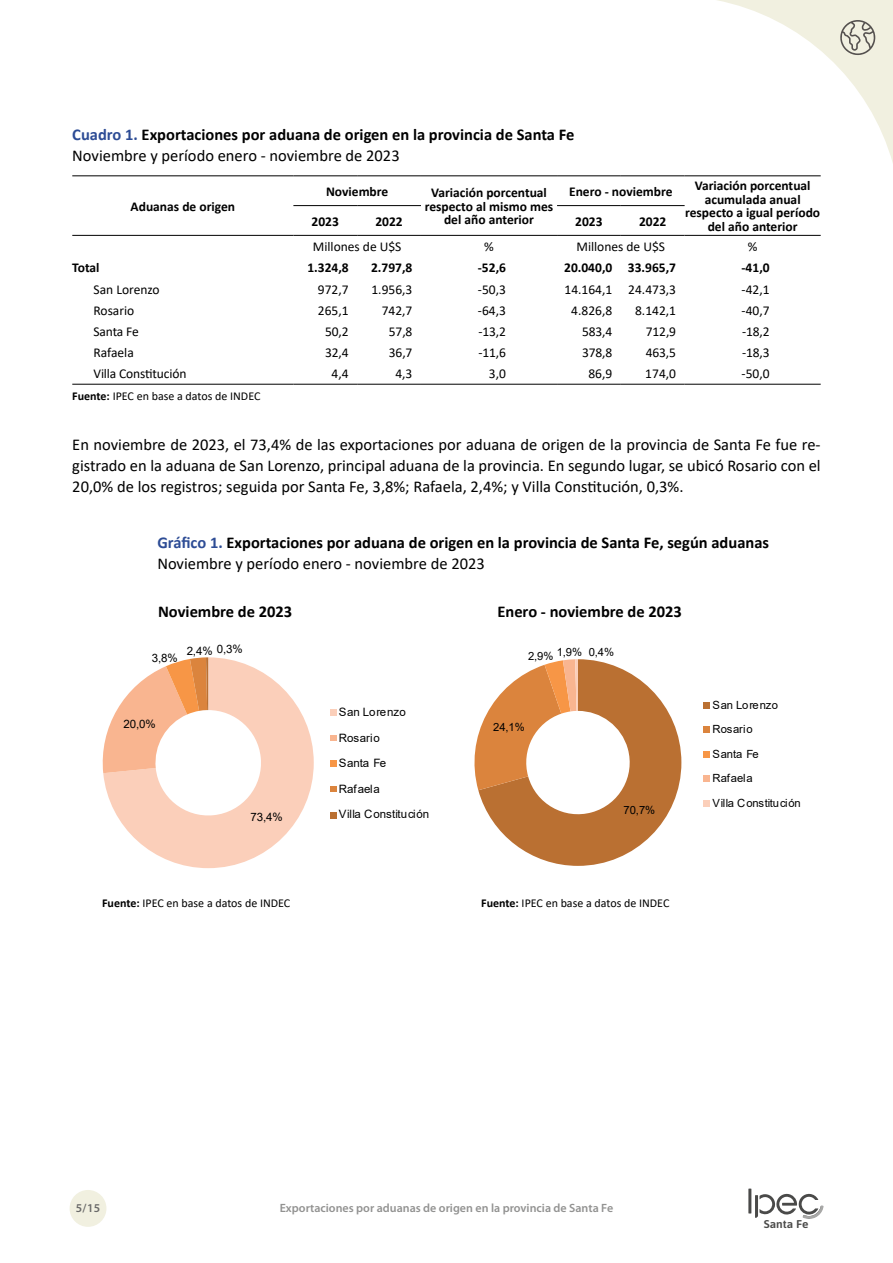
<style>
.page{position:relative;width:893px;height:1263px;background:#fff}
.page>*{position:absolute;margin:0;border:0;box-sizing:border-box;transform-origin:0 0}
.t1{font:16.5px/21px "Calibri";color:#000;text-align:justify}
.t2{font:700 16.5px/21px "Calibri";color:#000}
.t3{font:13.5px "Calibri";color:#000}
.t4{font:700 13.5px/13.5px "Calibri";color:#000;text-align:center}
.t5{font:12px "Calibri";color:#000}
.t6{font:600 12px "Myriad Pro";color:#929291}
.t7{font:600 12px "Myriad Pro";color:#6a6a69}
.t8{font:11.55px "Arial";letter-spacing:-.01em;color:#000}
.t9{font:11.55px "Arial";letter-spacing:.015em;color:#000}
.t10{font:11.55px "Arial";letter-spacing:.02em;color:#000}
.t11{font:11.25px/24.6px "Arial";letter-spacing:-.01em;color:#000}
.t12{font:600 11.25px "Asap";color:#4a4a49;scale:1.06 1}
.s1{color:#2d4c95}
.s2{font-weight:400}
.s3{font-weight:700}
</style>
<div class="page">
<div style="left:70px;top:1190px;width:36px;height:37px;background:#f1f0e0;border-radius:50%"></div>
<hr style="left:748px;top:1188px;width:3px;height:25px;background:#4a4a49">
<svg style="left:755px;top:1193px;width:69px;height:26px"></svg>
<svg style="left:717px;top:0;width:176px;height:163px"></svg>
<hr style="left:72px;top:384px;width:221px;height:1px;background:#000">
<hr style="left:293px;top:384px;width:64px;height:1px;background:#000">
<hr style="left:357px;top:384px;width:64px;height:1px;background:#000">
<hr style="left:421px;top:384px;width:136px;height:1px;background:#000">
<hr style="left:557px;top:384px;width:64px;height:1px;background:#000">
<hr style="left:621px;top:384px;width:64px;height:1px;background:#000">
<hr style="left:685px;top:384px;width:136px;height:1px;background:#000">
<hr style="left:72px;top:175px;width:221px;height:1px;background:#000">
<hr style="left:293px;top:175px;width:64px;height:1px;background:#000">
<hr style="left:357px;top:175px;width:64px;height:1px;background:#000">
<hr style="left:421px;top:175px;width:136px;height:1px;background:#000">
<hr style="left:557px;top:175px;width:64px;height:1px;background:#000">
<hr style="left:621px;top:175px;width:64px;height:1px;background:#000">
<hr style="left:685px;top:175px;width:136px;height:1px;background:#000">
<hr style="left:293px;top:205px;width:64px;height:1px;background:#000">
<hr style="left:357px;top:205px;width:64px;height:1px;background:#000">
<hr style="left:557px;top:205px;width:64px;height:1px;background:#000">
<hr style="left:621px;top:205px;width:64px;height:1px;background:#000">
<hr style="left:72px;top:235px;width:221px;height:1px;background:#000">
<hr style="left:293px;top:235px;width:64px;height:1px;background:#000">
<hr style="left:357px;top:235px;width:64px;height:1px;background:#000">
<hr style="left:421px;top:235px;width:136px;height:1px;background:#000">
<hr style="left:557px;top:235px;width:64px;height:1px;background:#000">
<hr style="left:621px;top:235px;width:64px;height:1px;background:#000">
<hr style="left:685px;top:235px;width:136px;height:1px;background:#000">
<svg style="left:474px;top:659px;width:207px;height:207px"></svg>
<svg style="left:704px;top:702px;width:6px;height:6px"></svg>
<svg style="left:704px;top:727px;width:6px;height:6px"></svg>
<svg style="left:704px;top:751px;width:6px;height:6px"></svg>
<svg style="left:704px;top:776px;width:6px;height:6px"></svg>
<svg style="left:704px;top:800px;width:6px;height:6px"></svg>
<svg style="left:102px;top:657px;width:212px;height:211px"></svg>
<div style="left:330px;top:709px;width:6px;height:7px;background:#fbcfba"></div>
<svg style="left:330px;top:735px;width:6px;height:6px"></svg>
<svg style="left:330px;top:761px;width:6px;height:6px"></svg>
<svg style="left:330px;top:787px;width:6px;height:5px"></svg>
<svg style="left:330px;top:812px;width:6px;height:6px"></svg>
<p class="t2" style="left:72px;top:124px;width:504px"><span class="s1">Cuadro 1.</span> Exportaciones por aduana de origen en la provincia de Santa Fe<br><span class="s2">Noviembre y período enero - noviembre de 2023</span></p>
<p class="t4" style="left:131px;top:199px;width:106px">Aduanas de origen</p>
<p class="t4" style="left:326px;top:184px;width:64px">Noviembre</p>
<p class="t4" style="left:425px;top:186px;width:130px">Variación porcentual respecto al mismo mes del año anterior</p>
<p class="t4" style="left:569px;top:184px;width:105px">Enero - noviembre</p>
<p class="t4" style="left:685px;top:179px;width:137px">Variación porcentual acumulada anual respecto a igual período del año anterior</p>
<p class="t4" style="left:312px;top:214px;width:29px">2023</p>
<p class="t4" style="left:375px;top:214px;width:29px">2022</p>
<p class="t4" style="left:575px;top:214px;width:29px">2023</p>
<p class="t4" style="left:639px;top:214px;width:29px">2022</p>
<p class="t3" style="left:313px;top:237px;width:90px">Millones de U$S</p>
<p class="t3" style="left:484px;top:237px;width:11px">%</p>
<p class="t3" style="left:576px;top:237px;width:90px">Millones de U$S</p>
<p class="t3" style="left:748px;top:237px;width:11px">%</p>
<p class="t4" style="left:72px;top:261px;width:29px">Total</p>
<p class="t4" style="left:307px;top:261px;width:43px">1.324,8</p>
<p class="t4" style="left:371px;top:261px;width:43px">2.797,8</p>
<p class="t4" style="left:478px;top:261px;width:30px">-52,6</p>
<p class="t4" style="left:564px;top:261px;width:113px">20.040,0 33.965,7</p>
<p class="t4" style="left:741px;top:261px;width:30px">-41,0</p>
<p class="t3" style="left:94px;top:280px;width:68px">San Lorenzo</p>
<p class="t3" style="left:318px;top:280px;width:32px">972,7</p>
<p class="t3" style="left:371px;top:280px;width:42px">1.956,3</p>
<p class="t3" style="left:478px;top:280px;width:30px">-50,3</p>
<p class="t3" style="left:564px;top:280px;width:113px">14.164,1 24.473,3</p>
<p class="t3" style="left:742px;top:280px;width:30px">-42,1</p>
<p class="t3" style="left:94px;top:301px;width:42px">Rosario</p>
<p class="t3" style="left:318px;top:301px;width:32px">265,1</p>
<p class="t3" style="left:382px;top:301px;width:32px">742,7</p>
<p class="t3" style="left:478px;top:301px;width:30px">-64,3</p>
<p class="t3" style="left:571px;top:301px;width:42px">4.826,8</p>
<p class="t3" style="left:635px;top:301px;width:42px">8.142,1</p>
<p class="t3" style="left:742px;top:301px;width:30px">-40,7</p>
<p class="t3" style="left:94px;top:322px;width:47px">Santa Fe</p>
<p class="t3" style="left:325px;top:322px;width:25px">50,2</p>
<p class="t3" style="left:389px;top:322px;width:25px">57,8</p>
<p class="t3" style="left:478px;top:322px;width:29px">-13,2</p>
<p class="t3" style="left:582px;top:322px;width:32px">583,4</p>
<p class="t3" style="left:646px;top:322px;width:32px">712,9</p>
<p class="t3" style="left:742px;top:322px;width:29px">-18,2</p>
<p class="t3" style="left:93px;top:343px;width:42px">Rafaela</p>
<p class="t3" style="left:325px;top:343px;width:25px">32,4</p>
<p class="t3" style="left:389px;top:343px;width:25px">36,7</p>
<p class="t3" style="left:478px;top:343px;width:29px">-11,6</p>
<p class="t3" style="left:582px;top:343px;width:32px">378,8</p>
<p class="t3" style="left:646px;top:343px;width:32px">463,5</p>
<p class="t3" style="left:742px;top:343px;width:29px">-18,3</p>
<p class="t3" style="left:93px;top:365px;width:94px">Villa Constitución</p>
<p class="t3" style="left:332px;top:365px;width:19px">4,4</p>
<p class="t3" style="left:395px;top:365px;width:19px">4,3</p>
<p class="t3" style="left:489px;top:365px;width:19px">3,0</p>
<p class="t3" style="left:588px;top:365px;width:25px">86,9</p>
<p class="t3" style="left:645px;top:365px;width:32px">174,0</p>
<p class="t3" style="left:742px;top:365px;width:30px">-50,0</p>
<p class="t5" style="left:72px;top:387px;width:190px"><span class="s3">Fuente:</span> IPEC en base a datos de INDEC</p>
<p class="t1" style="left:72px;top:434px;width:750px">En noviembre de 2023, el 73,4% de las exportaciones por aduana de origen de la provincia de Santa Fe fue re&shy;gistrado en la aduana de San Lorenzo, principal aduana de la provincia. En segundo lugar, se ubicó Rosario con el 20,0% de los registros; seguida por Santa Fe, 3,8%; Rafaela, 2,4%; y Villa Constitución, 0,3%.</p>
<p class="t2" style="left:157px;top:532px;width:613px"><span class="s1">Gráfico 1.</span> Exportaciones por aduana de origen en la provincia de Santa Fe, según aduanas<br><span class="s2">Noviembre y período enero - noviembre de 2023</span></p>
<p class="t2" style="left:158px;top:600px;width:136px">Noviembre de 2023</p>
<p class="t2" style="left:497px;top:600px;width:186px">Enero - noviembre de 2023</p>
<p class="t8" style="left:152px;top:650px;width:27px">3,8%</p>
<p class="t8" style="left:187px;top:642px;width:58px">2,4% 0,3%</p>
<p class="t8" style="left:124px;top:715px;width:34px">20,0%</p>
<p class="t8" style="left:251px;top:808px;width:34px">73,4%</p>
<p class="t9" style="left:339px;top:704px;width:69px">San Lorenzo</p>
<p class="t10" style="left:339px;top:730px;width:42px">Rosario</p>
<p class="t8" style="left:339px;top:755px;width:49px">Santa Fe</p>
<p class="t8" style="left:339px;top:781px;width:42px">Rafaela</p>
<p class="t8" style="left:339px;top:806px;width:92px">Villa Constitución</p>
<p class="t11" style="left:528px;top:640px;width:88px">2,9% 1,9% 0,4%</p>
<p class="t11" style="left:493px;top:715px;width:33px">24,1%</p>
<p class="t11" style="left:624px;top:798px;width:33px">70,7%</p>
<p class="t5" style="left:102px;top:894px;width:190px"><span class="s3">Fuente:</span> IPEC en base a datos de INDEC</p>
<p class="t5" style="left:481px;top:894px;width:190px"><span class="s3">Fuente:</span> IPEC en base a datos de INDEC</p>
<p class="t11" style="left:712px;top:692px;width:90px">San Lorenzo<br>Rosario<br>Santa Fe<br>Rafaela<br>Villa Constitución</p>
<p class="t7" style="left:76px;top:1200px;width:26px">5/15</p>
<p class="t6" style="left:280px;top:1200px;width:335px">Exportaciones por aduanas de origen en la provincia de Santa Fe</p>
<p class="t12" style="left:764px;top:1216px;width:44px">Santa Fe</p>
</div>
